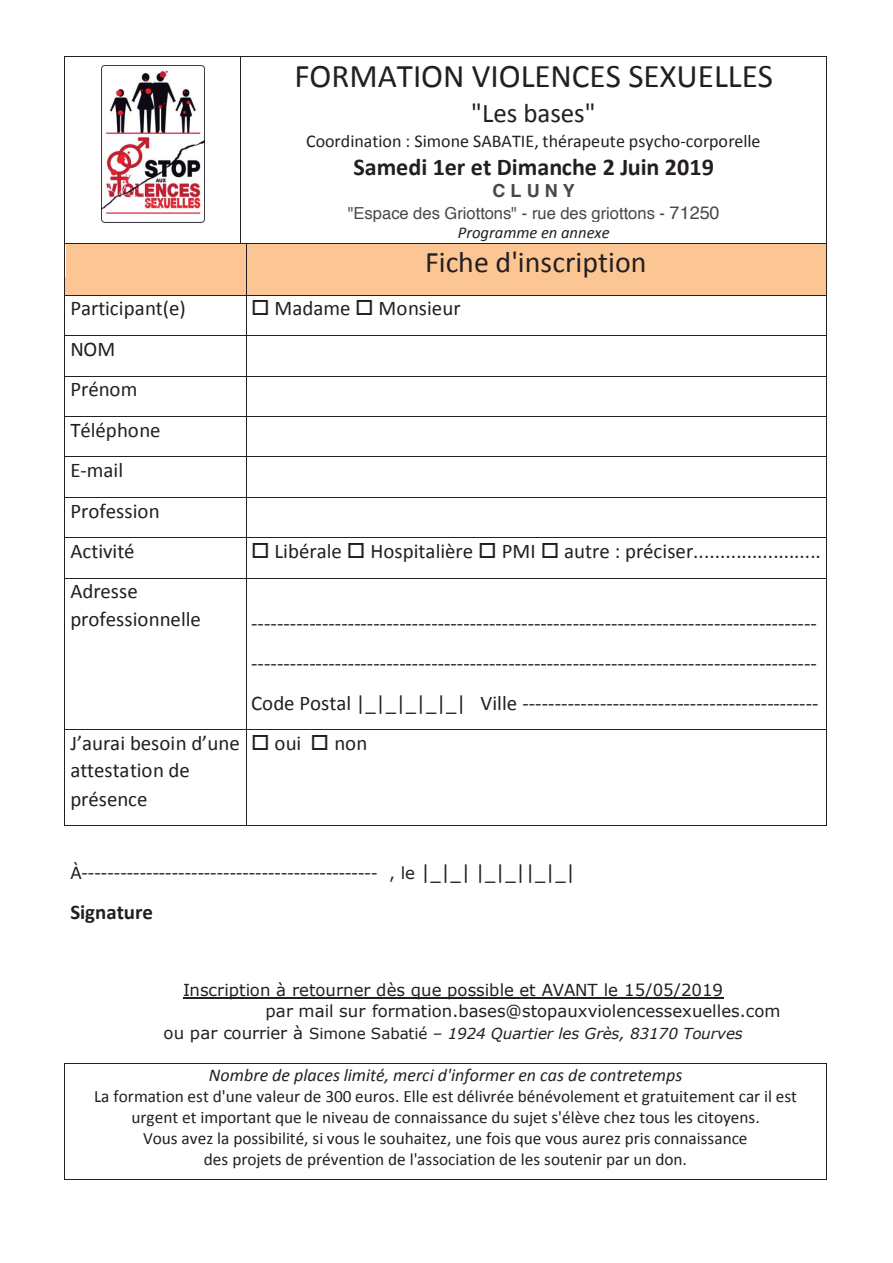
<style>
.page{position:relative;width:893px;height:1263px;background:#fff}
.page>*{position:absolute;margin:0;border:0;box-sizing:border-box;transform-origin:0 0}
.t1{font:33.15px "Calibri";color:#231f20}
.t2{font:29.85px "Calibri";color:#231f20}
.t3{font:27px "Calibri";letter-spacing:-.005em;color:#231f20}
.t4{font:700 24.15px "Calibri";color:#231f20}
.t5{font:20.85px/40.3px "Calibri";color:#231f20}
.t6{font:18px "Calibri";color:#231f20}
.t7{font:italic 18px "Calibri";letter-spacing:.005em;color:#231f20}
.t8{font:700 18px "Helvetica";letter-spacing:.28em;color:#474849}
.t9{font:17.25px/21px "Calibri";color:#231f20;text-align:center}
.t10{font:16.5px/21.6px "Verdana";color:#231f20;text-align:center}
.t11{font:16.5px "Helvetica";letter-spacing:.005em;color:#474849}
.t12{font:italic 16.5px "Calibri";color:#231f20}
.t13{font:italic 15.15px "Verdana";color:#231f20}
.s1{font-size:18px}
.s2{font-family:"Verdana";font-size:16.5px}
.s3{font-weight:700}
.s4{font-style:normal;font-size:16.5px}
.s5{font-style:normal}
</style>
<div class="page">
<img style="left:101px;top:65px;width:104px;height:158px">
<hr style="left:65px;top:56px;width:175px;height:1px;background:#231f20">
<hr style="left:241px;top:56px;width:585px;height:1px;background:#231f20">
<hr style="left:65px;top:56px;width:1px;height:187px;background:#231f20">
<hr style="left:240px;top:56px;width:1px;height:187px;background:#231f20">
<hr style="left:826px;top:56px;width:1px;height:187px;background:#231f20">
<hr style="left:66px;top:243px;width:4px;height:34px;background:#fcc594">
<div style="left:241px;top:243px;width:5px;height:34px;background:#fcc594"></div>
<div style="left:66px;top:277px;width:180px;height:18px;background:#fcc594"></div>
<div style="left:70px;top:243px;width:171px;height:34px;background:#fcc594"></div>
<div style="left:246px;top:243px;width:5px;height:52px;background:#fcc594"></div>
<hr style="left:822px;top:243px;width:4px;height:52px;background:#fcc594">
<div style="left:251px;top:243px;width:571px;height:52px;background:#fcc594"></div>
<hr style="left:65px;top:243px;width:175px;height:1px;background:#231f20">
<hr style="left:246px;top:243px;width:580px;height:1px;background:#231f20">
<hr style="left:65px;top:243px;width:1px;height:52px;background:#231f20">
<hr style="left:246px;top:243px;width:1px;height:52px;background:#231f20">
<hr style="left:826px;top:243px;width:1px;height:52px;background:#231f20">
<hr style="left:65px;top:295px;width:181px;height:1px;background:#231f20">
<hr style="left:246px;top:295px;width:580px;height:1px;background:#231f20">
<hr style="left:65px;top:296px;width:1px;height:39px;background:#231f20">
<hr style="left:246px;top:296px;width:1px;height:39px;background:#231f20">
<hr style="left:826px;top:296px;width:1px;height:39px;background:#231f20">
<hr style="left:65px;top:335px;width:181px;height:1px;background:#231f20">
<hr style="left:246px;top:335px;width:580px;height:1px;background:#231f20">
<hr style="left:65px;top:336px;width:1px;height:40px;background:#231f20">
<hr style="left:246px;top:336px;width:1px;height:40px;background:#231f20">
<hr style="left:826px;top:336px;width:1px;height:40px;background:#231f20">
<hr style="left:65px;top:376px;width:181px;height:1px;background:#231f20">
<hr style="left:246px;top:376px;width:580px;height:1px;background:#231f20">
<hr style="left:65px;top:377px;width:1px;height:39px;background:#231f20">
<hr style="left:246px;top:377px;width:1px;height:39px;background:#231f20">
<hr style="left:826px;top:377px;width:1px;height:39px;background:#231f20">
<hr style="left:65px;top:416px;width:181px;height:1px;background:#231f20">
<hr style="left:246px;top:416px;width:580px;height:1px;background:#231f20">
<hr style="left:65px;top:417px;width:1px;height:40px;background:#231f20">
<hr style="left:246px;top:417px;width:1px;height:40px;background:#231f20">
<hr style="left:826px;top:417px;width:1px;height:40px;background:#231f20">
<hr style="left:65px;top:457px;width:181px;height:1px;background:#231f20">
<hr style="left:246px;top:457px;width:580px;height:1px;background:#231f20">
<hr style="left:65px;top:457px;width:1px;height:40px;background:#231f20">
<hr style="left:246px;top:457px;width:1px;height:40px;background:#231f20">
<hr style="left:826px;top:457px;width:1px;height:40px;background:#231f20">
<hr style="left:65px;top:497px;width:181px;height:1px;background:#231f20">
<hr style="left:246px;top:497px;width:580px;height:1px;background:#231f20">
<hr style="left:65px;top:498px;width:1px;height:40px;background:#231f20">
<hr style="left:246px;top:498px;width:1px;height:40px;background:#231f20">
<hr style="left:826px;top:498px;width:1px;height:40px;background:#231f20">
<hr style="left:65px;top:538px;width:181px;height:1px;background:#231f20">
<hr style="left:246px;top:538px;width:580px;height:1px;background:#231f20">
<hr style="left:65px;top:538px;width:1px;height:40px;background:#231f20">
<hr style="left:246px;top:538px;width:1px;height:40px;background:#231f20">
<hr style="left:826px;top:538px;width:1px;height:40px;background:#231f20">
<hr style="left:65px;top:578px;width:181px;height:1px;background:#231f20">
<hr style="left:246px;top:578px;width:580px;height:1px;background:#231f20">
<hr style="left:65px;top:579px;width:1px;height:151px;background:#231f20">
<hr style="left:246px;top:579px;width:1px;height:151px;background:#231f20">
<hr style="left:826px;top:579px;width:1px;height:151px;background:#231f20">
<hr style="left:65px;top:730px;width:181px;height:1px;background:#231f20">
<hr style="left:246px;top:730px;width:580px;height:1px;background:#231f20">
<hr style="left:65px;top:730px;width:1px;height:95px;background:#231f20">
<hr style="left:65px;top:825px;width:181px;height:1px;background:#231f20">
<hr style="left:246px;top:730px;width:1px;height:95px;background:#231f20">
<hr style="left:246px;top:825px;width:580px;height:1px;background:#231f20">
<hr style="left:826px;top:730px;width:1px;height:95px;background:#231f20">
<hr style="left:183px;top:997px;width:540px;height:1px;background:#231f20">
<hr style="left:65px;top:1063px;width:761px;height:1px;background:#231f20">
<hr style="left:65px;top:1064px;width:1px;height:115px;background:#231f20">
<hr style="left:65px;top:1179px;width:761px;height:1px;background:#231f20">
<hr style="left:826px;top:1064px;width:1px;height:115px;background:#231f20">
<h1 class="t1" style="left:294px;top:55px;width:480px">FORMATION VIOLENCES SEXUELLES</h1>
<p class="t3" style="left:471px;top:96px;width:126px">"Les bases"</p>
<p class="t6" style="left:306px;top:130px;width:456px">Coordination : Simone SABATIE, thérapeute psycho-corporelle</p>
<p class="t4" style="left:353px;top:151px;width:362px">Samedi 1er et Dimanche 2 Juin 2019</p>
<p class="t8" style="left:492px;top:176px;width:84px">CLUNY</p>
<p class="t11" style="left:348px;top:200px;width:373px">"Espace des Griottons" - rue des griottons - <span class="s1">71250</span></p>
<p class="t12" style="left:458px;top:221px;width:153px">Programme en annexe</p>
<h2 class="t2" style="left:425px;top:243px;width:223px">Fiche d'inscription</h2>
<p class="t5" style="left:70px;top:288px;width:117px">Participant(e)</p>
<p class="t5" style="left:251px;top:288px;width:211px">□ Madame □ Monsieur</p>
<p class="t5" style="left:70px;top:329px;width:92px">NOM<br>Prénom<br>Téléphone<br>E-mail<br>Profession<br>Activité</p>
<p class="t5" style="left:251px;top:531px;width:571px">□ Libérale □ Hospitalière □ PMI □ autre : préciser........................</p>
<p class="t5" style="left:70px;top:577px;width:132px;line-height:28px">Adresse professionnelle</p>
<p class="t5" style="left:251px;top:603px;width:569px;line-height:39.8px;text-align:justify">---------------------------------------------------------------------------------------- ---------------------------------------------------------------------------------------- Code Postal |_|_|_|_|_| Ville ----------------------------------------------</p>
<p class="t5" style="left:70px;top:729px;width:171px;line-height:27.9px">J’aurai besoin d’une attestation de présence</p>
<p class="t5" style="left:251px;top:723px;width:118px">□ oui □ non</p>
<p class="t5" style="left:70px;top:853px;width:506px;line-height:39.9px"><span class="s2">À</span>---------------------------------------------- <span class="s2">, le</span> |_|_| |_|_||_|_|<br><span class="s3">Signature</span></p>
<p class="t10" style="left:183px;top:979px;width:541px">Inscription à retourner dès que possible et AVANT le 15/05/2019 par mail sur svs.formation.bases@gmail.com</p>
<p class="t13" style="left:164px;top:1023px;width:581px"><span class="s4">ou par courrier à</span> <span class="s5">Simone Sabatié</span> – 1924 Quartier les Grès, 83170 Tourves</p>
<p class="t7" style="left:209px;top:1063px;width:475px">Nombre de places limité, merci d'informer en cas de contretemps</p>
<p class="t9" style="left:94px;top:1086px;width:704px">La formation est d'une valeur de 300 euros. Elle est délivrée bénévolement et gratuitement car il est urgent et important que le niveau de connaissance du sujet s'élève chez tous les citoyens.<br>Vous avez la possibilité, si vous le souhaitez, une fois que vous aurez pris connaissance<br>des projets de prévention de l'association de les soutenir par un don.</p>
<p class="t10" style="left:372px;top:1000px;width:410px">formation.bases@stopauxviolencessexuelles.com</p>
</div>
